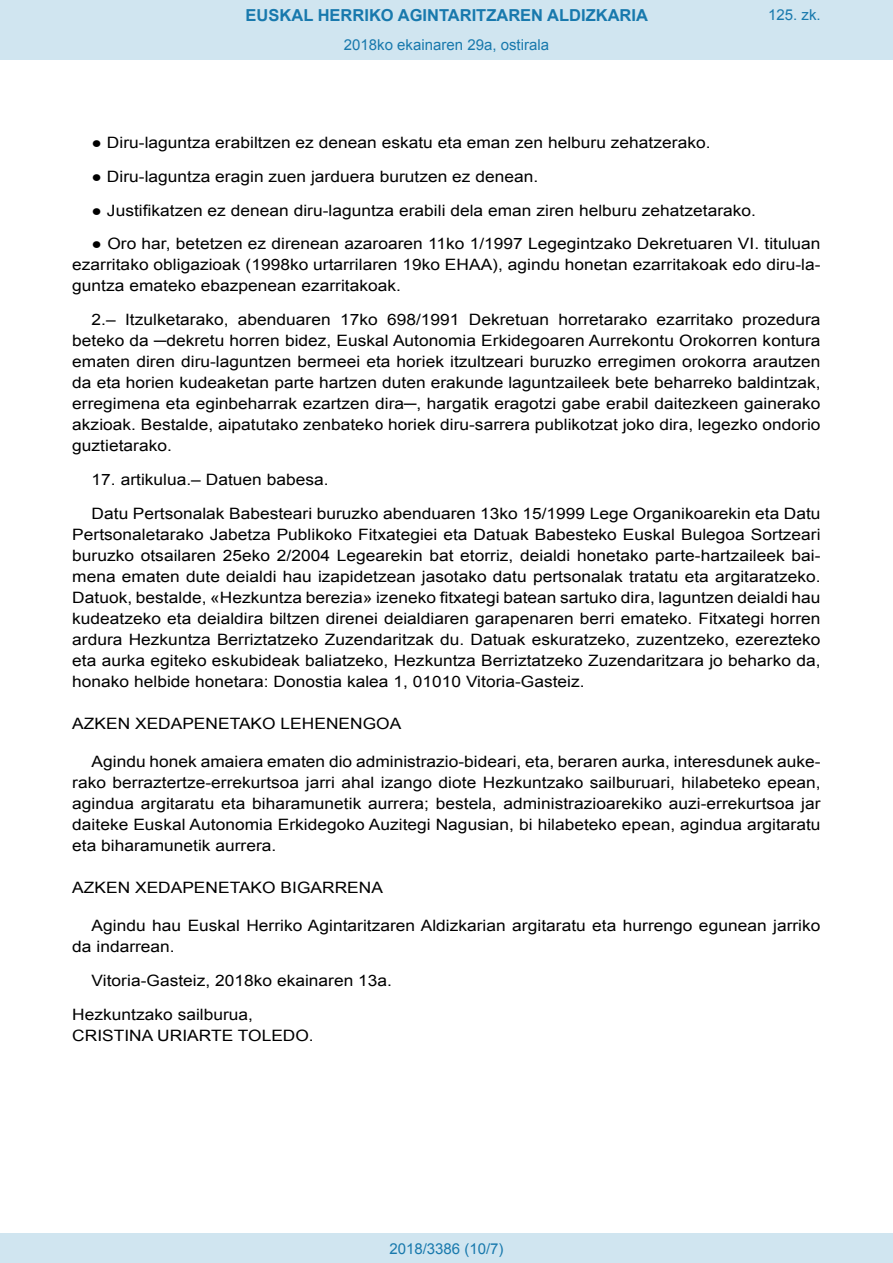
<style>
.page{position:relative;width:893px;height:1263px;background:#fff}
.page>*{position:absolute;margin:0;border:0;box-sizing:border-box;transform-origin:0 0}
.t1{font:700 16.5px "Arial";color:#1879ad}
.BOPVDetalle{font:15.6px/21px "Arial";color:#000;text-align:justify;scale:1.11 1}
.BOPVDisposicion{font:15.6px "Arial";color:#000;scale:1.11 1}
.BOPVFirmaLugFec{font:15.6px "Arial";color:#000;scale:1.11 1}
.BOPVFirmaNombre{font:15.6px "Arial";color:#000;scale:1.11 1}
.BOPVFirmaPuesto{font:15.6px "Arial";color:#000;scale:1.11 1}
.Paginacion_Centro{font:15px "Arial";color:#1879ad}
</style>
<div class="page">
<div style="left:0;top:0;width:893px;height:60px;background:#d0e5f0"></div>
<div style="left:0;top:1233px;width:893px;height:30px;background:#d0e5f0"></div>
<p class="t1" style="left:246px;top:4px;width:404px">EUSKAL HERRIKO AGINTARITZAREN ALDIZKARIA</p>
<p class="Paginacion_Centro" style="left:344px;top:35px;width:207px">2018ko ekainaren 29a, ostirala</p>
<p class="Paginacion_Centro" style="left:768px;top:5px;width:54px">125. zk.</p>
<p class="BOPVDetalle" style="left:92px;top:132px;width:559px">● Diru-laguntza erabiltzen ez denean eskatu eta eman zen helburu zehatzerako.</p>
<p class="BOPVDetalle" style="left:92px;top:166px;width:404px">● Diru-laguntza eragin zuen jarduera burutzen ez denean.</p>
<p class="BOPVDetalle" style="left:92px;top:200px;width:600px">● Justifikatzen ez denean diru-laguntza erabili dela eman ziren helburu zehatzetarako.</p>
<p class="BOPVDetalle" style="left:72px;top:234px;width:676px;text-indent:19px">● Oro har, betetzen ez direnean azaroaren 11ko 1/1997 Legegintzako Dekretuaren VI. tituluan ezarritako obligazioak (1998ko urtarrilaren 19ko EHAA), agindu honetan ezarritakoak edo diru-la&shy;guntza emateko ebazpenean ezarritakoak.</p>
<p class="BOPVDetalle" style="left:72px;top:309px;width:676px;text-indent:19px">2.– Itzulketarako, abenduaren 17ko 698/1991 Dekretuan horretarako ezarritako prozedura beteko da ─dekretu horren bidez, Euskal Autonomia Erkidegoaren Aurrekontu Orokorren kontura ematen diren diru-laguntzen bermeei eta horiek itzultzeari buruzko erregimen orokorra arautzen da eta horien kudeaketan parte hartzen duten erakunde laguntzaileek bete beharreko baldintzak, erregimena eta eginbeharrak ezartzen dira─, hargatik eragotzi gabe erabil daitezkeen gainerako akzioak. Bestalde, aipatutako zenbateko horiek diru-sarrera publikotzat joko dira, legezko ondorio guztietarako.</p>
<p class="BOPVDetalle" style="left:92px;top:469px;width:215px">17. artikulua.– Datuen babesa.</p>
<p class="BOPVDetalle" style="left:72px;top:503px;width:676px;text-indent:19px">Datu Pertsonalak Babesteari buruzko abenduaren 13ko 15/1999 Lege Organikoarekin eta Datu Pertsonaletarako Jabetza Publikoko Fitxategiei eta Datuak Babesteko Euskal Bulegoa Sortzeari buruzko otsailaren 25eko 2/2004 Legearekin bat etorriz, deialdi honetako parte-hartzaileek bai&shy;mena ematen dute deialdi hau izapidetzean jasotako datu pertsonalak tratatu eta argitaratzeko.<br>Datuok, bestalde, «Hezkuntza berezia» izeneko fitxategi batean sartuko dira, laguntzen deialdi hau kudeatzeko eta deialdira biltzen direnei deialdiaren garapenaren berri emateko. Fitxategi horren ardura Hezkuntza Berriztatzeko Zuzendaritzak du. Datuak eskuratzeko, zuzentzeko, ezerezteko eta aurka egiteko eskubideak baliatzeko, Hezkuntza Berriztatzeko Zuzendaritzara jo beharko da, honako helbide honetara: Donostia kalea 1, 01010 Vitoria-Gasteiz.</p>
<p class="BOPVDisposicion" style="left:72px;top:713px;width:298px">AZKEN XEDAPENETAKO LEHENENGOA</p>
<p class="BOPVDetalle" style="left:72px;top:751px;width:676px;text-indent:19px">Agindu honek amaiera ematen dio administrazio-bideari, eta, beraren aurka, interesdunek auke&shy;rako berraztertze-errekurtsoa jarri ahal izango diote Hezkuntzako sailburuari, hilabeteko epean, agindua argitaratu eta biharamunetik aurrera; bestela, administrazioarekiko auzi-errekurtsoa jar daiteke Euskal Autonomia Erkidegoko Auzitegi Nagusian, bi hilabeteko epean, agindua argitaratu eta biharamunetik aurrera.</p>
<p class="BOPVDisposicion" style="left:72px;top:877px;width:281px">AZKEN XEDAPENETAKO BIGARRENA</p>
<p class="BOPVDetalle" style="left:72px;top:915px;width:675px;text-indent:19px">Agindu hau Euskal Herriko Agintaritzaren Aldizkarian argitaratu eta hurrengo egunean jarriko da indarrean.</p>
<p class="BOPVFirmaLugFec" style="left:92px;top:970px;width:272px">Vitoria-Gasteiz, 2018ko ekainaren 13a.</p>
<p class="BOPVFirmaPuesto" style="left:72px;top:1004px;width:164px">Hezkuntzako sailburua,</p>
<p class="BOPVFirmaNombre" style="left:72px;top:1025px;width:219px">CRISTINA URIARTE TOLEDO.</p>
<p class="Paginacion_Centro" style="left:389px;top:1238px;width:116px">2018/3386 (10/7)</p>
</div>
